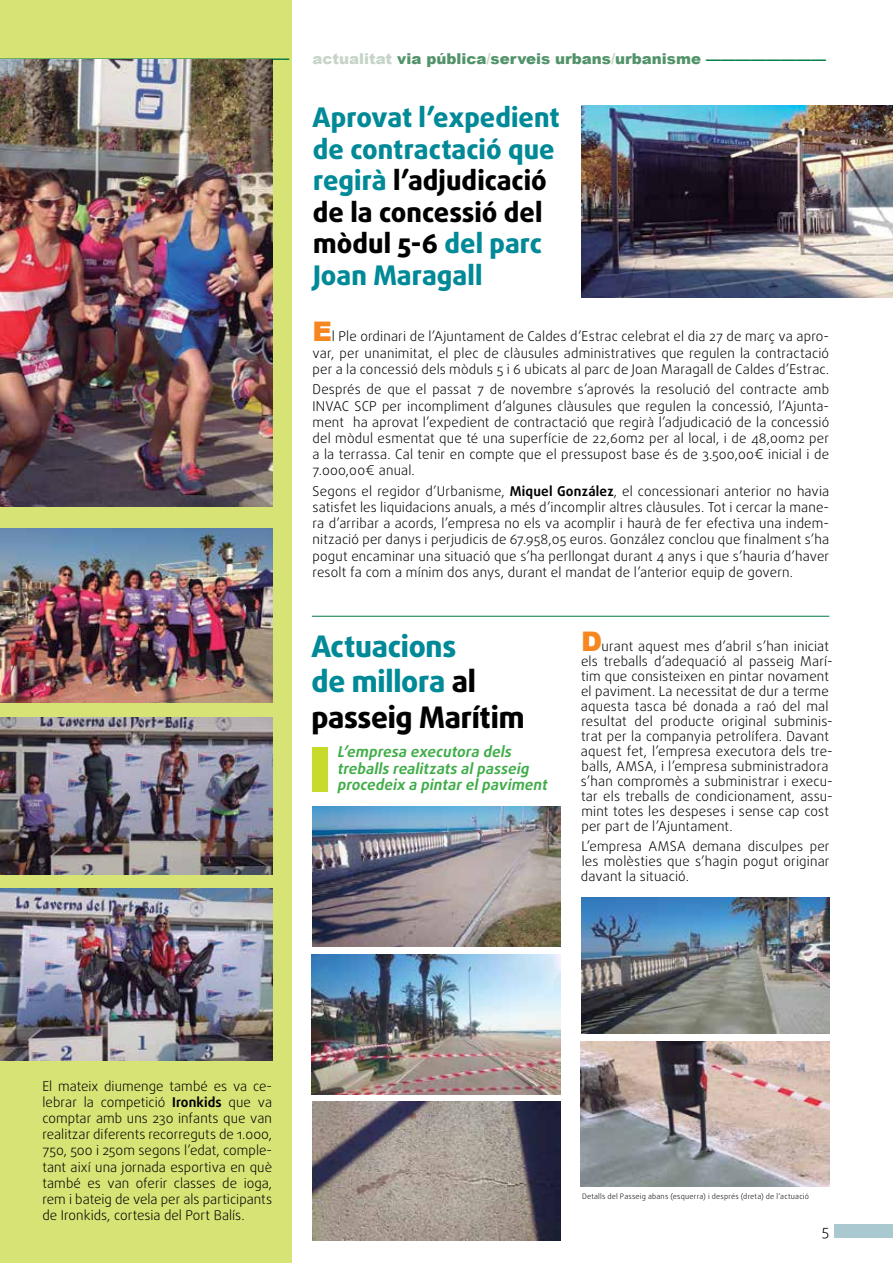
<style>
.page{position:relative;width:893px;height:1263px;background:#fff}
.page>*{position:absolute;margin:0;border:0;box-sizing:border-box;transform-origin:0 0}
.t1{font:800 29.7px/35.5px "Daxline Pro";letter-spacing:-.01em;color:#008997}
.t2{font:800 27px/31.5px "Daxline Pro";color:#008997}
.t3{font:italic 700 15px/16.5px "Daxline Pro";color:#41ad49}
.t4{font:900 15px "Arial";color:#52936a}
.t5{font:900 15px "Arial";color:#007942}
.t6{font:300 15px "Daxline Pro";color:#000}
.t7{font:300 13.5px/16.2px "Daxline Pro";letter-spacing:.01em;color:#000;text-align:justify}
.t8{font:300 7.5px "Daxline Pro";letter-spacing:.025em;color:#000}
.s1{color:#c6d5c7}
.s2{color:#007942}
.s3{color:#000}
.s4{font-family:"Arial";font-weight:900;font-size:27px;color:#f6861f}
.s5{font-weight:700}
</style>
<div class="page">
<div style="left:834px;top:1224px;width:59px;height:13px;background:#aac8d0"></div>
<div style="left:0;top:0;width:291px;height:1263px;background:#d8e375"></div>
<hr style="left:312px;top:616px;width:517px;height:1px;background:#007942">
<div style="left:312px;top:747px;width:16px;height:44px;background:#c8da2b"></div>
<img style="left:0;top:60px;width:272px;height:446px">
<img style="left:0;top:528px;width:273px;height:174px">
<img style="left:0;top:718px;width:273px;height:157px">
<img style="left:0;top:889px;width:272px;height:171px">
<img style="left:581px;top:106px;width:312px;height:191px">
<img style="left:312px;top:1101px;width:248px;height:140px">
<img style="left:581px;top:897px;width:248px;height:136px">
<img style="left:581px;top:1042px;width:248px;height:144px">
<img style="left:312px;top:955px;width:248px;height:139px">
<img style="left:312px;top:807px;width:248px;height:139px">
<p class="t5" style="left:-3px;top:47px;width:294px">–––––––––––––––––––––––––––––––––––––––</p>
<p class="t4" style="left:313px;top:47px;width:515px"><span class="s1">actualitat</span> via pública<span class="s1">/</span>serveis urbans<span class="s1">/</span>urbanisme <span class="s2">––––––––––––––––</span></p>
<h2 class="t2" style="left:313px;top:102px;width:249px">Aprovat l’expedient de contractació que regirà <span class="s3">l’adjudicació de la concessió del mòdul 5-6</span> del parc<br>Joan Maragall</h2>
<p class="t7" style="left:313px;top:329px;width:518px"><span class="s4">E</span>l Ple ordinari de l’Ajuntament de Caldes d’Estrac celebrat el dia 27 de març va apro&shy;var, per unanimitat, el plec de clàusules administratives que regulen la contractació per a la concessió dels mòduls 5 i 6 ubicats al parc de Joan Maragall de Caldes d’Estrac.</p>
<p class="t7" style="left:313px;top:381px;width:518px">Després de que el passat 7 de novembre s’aprovés la resolució del contracte amb INVAC SCP per incompliment d’algunes clàusules que regulen la concessió, l’Ajunta&shy;ment ha aprovat l’expedient de contractació que regirà l’adjudicació de la concessió del mòdul esmentat que té una superfície de 22,60m2 per al local, i de 48,00m2 per a la terrassa. Cal tenir en compte que el pressupost base és de 3.500,00€ inicial i de 7.000,00€ anual.</p>
<p class="t7" style="left:313px;top:483px;width:518px">Segons el regidor d’Urbanisme, <span class="s5">Miquel González</span>, el concessionari anterior no havia satisfet les liquidacions anuals, a més d’incomplir altres clàusules. Tot i cercar la mane&shy;ra d’arribar a acords, l’empresa no els va acomplir i haurà de fer efectiva una indem&shy;nització per danys i perjudicis de 67.958,05 euros. González conclou que finalment s’ha pogut encaminar una situació que s’ha perllongat durant 4 anys i que s’hauria d’haver resolt fa com a mínim dos anys, durant el mandat de l’anterior equip de govern.</p>
<h1 class="t1" style="left:311px;top:628px;width:215px">Actuacions<br>de millora <span class="s3">al passeig Marítim</span></h1>
<p class="t3" style="left:337px;top:744px;width:215px">L’empresa executora dels treballs realitzats alpasseig procedeix a pintarelpaviment</p>
<p class="t7" style="left:581px;top:639px;width:254px;line-height:15px;text-align:left"><span class="s4">D</span>urant aquest mes d’abril s’han iniciat els treballs d’adequació al passeig Marí&shy;tim que consisteixen en pintar novament el paviment. La necessitat de dur a terme aquesta tasca bé donada a raó del mal resultat del producte original subminis&shy;trat per la companyia petrolífera. Davant aquest fet, l’empresa executora dels tre&shy;balls, AMSA, i l’empresa subministradora s’han compromès a subministrar i execu&shy;tar els treballs de condicionament, assu&shy;mint totes les despeses i sense cap cost per part de l’Ajuntament.</p>
<p class="t7" style="left:581px;top:838px;width:250px;line-height:15px">L’empresa AMSA demana disculpes per les molèsties que s’hagin pogut originar davant la situació.</p>
<p class="t7" style="left:43px;top:1078px;width:231px">El mateix diumenge també es va ce&shy;lebrar la competició <span class="s5">Ironkids</span> que va comptar amb uns 230 infants que van realitzar diferents recorreguts de 1.000, 750, 500 i 250m segons l’edat, comple&shy;tant així una jornada esportiva en què també es van oferir classes de ioga, rem i bateig de vela per als participants de Ironkids, cortesia del Port Balís.</p>
<p class="t8" style="left:582px;top:1191px;width:229px">Detalls del Passeig abans (esquerra) i després (dreta) de l’actuació</p>
<p class="t6" style="left:822px;top:1220px;width:9px">5</p>
</div>
